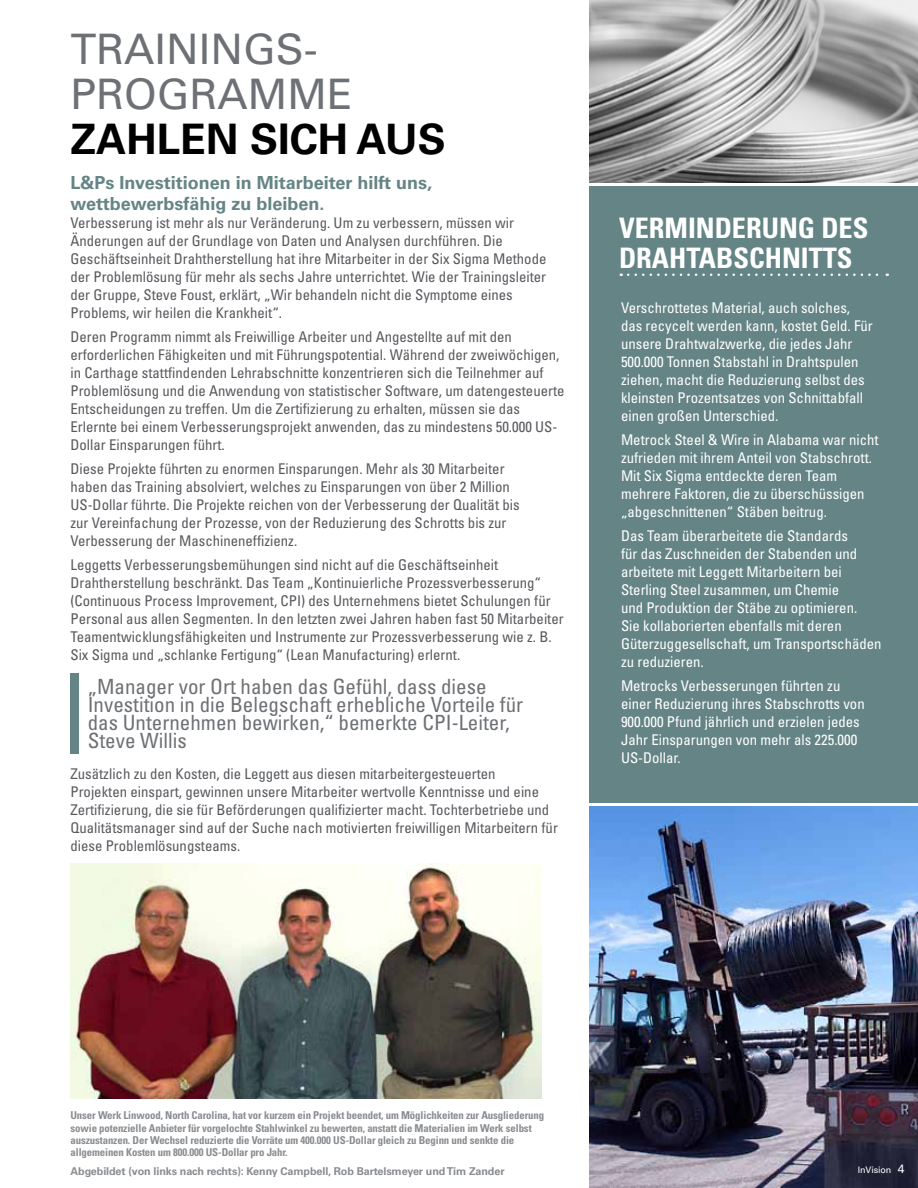
<style>
.page{position:relative;width:918px;height:1188px;background:#fff}
.page>*{position:absolute;margin:0;border:0;box-sizing:border-box;transform-origin:0 0}
.t1{font:42px "Univers";color:#6d7074}
.t2{font:700 42px "Univers";color:#000}
.t3{font:700 condensed 28.2px/30px "Univers";color:#fff}
.t4{font:condensed 21px/18px "Univers";color:#6d7074}
.t5{font:700 18px/21px "Univers";color:#658485}
.t6{font:condensed 14.85px/18px "Univers";color:#57595d}
.t7{font:condensed 14.85px/18px "Univers";color:#fff}
.t8{font:700 condensed 10.8px/12.3px "Univers";letter-spacing:-.01em;color:#898c90}
.t9{font:700 10.8px "Univers";letter-spacing:-.01em;color:#898c90}
.t10{font:9px "Univers";letter-spacing:-.01em;color:#fff}
.s1{font-size:12px}
</style>
<div class="page">
<div style="left:590px;top:186px;width:328px;height:616px;background:#658485"></div>
<img style="left:70px;top:863px;width:472px;height:235px">
<div style="left:70px;top:673px;width:9px;height:81px;background:#658485"></div>
<svg style="left:628px;top:274px;width:260px;height:2px"></svg>
<img style="left:590px;top:0;width:328px;height:183px">
<img style="left:590px;top:807px;width:328px;height:381px">
<h1 class="t1" style="left:70px;top:24px;width:52px">TRAININGS</h1>
<h1 class="t1" style="left:304px;top:24px;width:15px">-</h1>
<h1 class="t1" style="left:70px;top:69px;width:32px">PROGRAMME</h1>
<h1 class="t2" style="left:70px;top:114px;width:113px">zahlen</h1>
<h1 class="t2" style="left:250px;top:114px;width:197px">sich aus</h1>
<p class="t5" style="left:70px;top:172px;width:363px">L&amp;Ps Investitionen in Mitarbeiter hilft uns, wettbewerbsfähig zu bleiben.</p>
<p class="t6" style="left:70px;top:213px;width:477px">Verbesserung ist mehr als nur Veränderung. Um zu verbessern, müssen wir Änderungen auf der Grundlage von Daten und Analysen durchführen. Die Geschäftseinheit Drahtherstellung hat ihre Mitarbeiter in der Six Sigma Methode der Problemlösung für mehr als sechs Jahre unterrichtet. Wie der Trainingsleiter der Gruppe, Steve Foust, erklärt, „Wir behandeln nicht die Symptome eines Problems, wir heilen die Krankheit“.</p>
<p class="t6" style="left:70px;top:327px;width:496px">Deren Programm nimmt als Freiwillige Arbeiter und Angestellte auf mit den erforderlichen Fähigkeiten und mit Führungspotential. Während der zweiwöchigen, in Carthage stattfindenden Lehrabschnitte konzentrieren sich die Teilnehmer auf Problemlösung und die Anwendung von statistischer Software, um datengesteuerte Entscheidungen zu treffen. Um die Zertifizierung zu erhalten, müssen sie das Erlernte bei einem Verbesserungsprojekt anwenden, das zu mindestens 50.000 US-Dollar Einsparungen führt.</p>
<p class="t6" style="left:70px;top:459px;width:451px">Diese Projekte führten zu enormen Einsparungen. Mehr als 30 Mitarbeiter haben das Training absolviert, welches zu Einsparungen von über 2 Million US-Dollar führte. Die Projekte reichen von der Verbesserung der Qualität bis zur Vereinfachung der Prozesse, von der Reduzierung des Schrotts bis zur Verbesserung der Maschineneffizienz.</p>
<p class="t6" style="left:70px;top:555px;width:495px">Leggetts Verbesserungsbemühungen sind nicht auf die Geschäftseinheit Drahtherstellung beschränkt. Das Team „Kontinuierliche Prozessverbesserung“ (Continuous Process Improvement, CPI) des Unternehmens bietet Schulungen für Personal aus allen Segmenten. In den letzten zwei Jahren haben fast 50 Mitarbeiter Teamentwicklungsfähigkeiten und Instrumente zur Prozessverbesserung wie z. B.<br>Six Sigma und „schlanke Fertigung“ (Lean Manufacturing) erlernt.</p>
<h3 class="t4" style="left:88px;top:677px;width:437px">„Manager vor Ort haben das Gefühl, dass diese Investition in die Belegschaft erhebliche Vorteile für das Unternehmen bewirken,“ bemerkte CPI-Leiter, Steve Willis</h3>
<p class="t6" style="left:70px;top:764px;width:489px">Zusätzlich zu den Kosten, die Leggett aus diesen mitarbeitergesteuerten<br>Projekten einspart, gewinnen unsere Mitarbeiter wertvolle Kenntnisse und eine Zertifizierung, die sie für Beförderungen qualifizierter macht. Tochterbetriebe und Qualitätsmanager sind auf der Suche nach motivierten freiwilligen Mitarbeitern für diese Problemlösungsteams.</p>
<h2 class="t3" style="left:619px;top:213px;width:251px">Verminderung des<br>DRAHTAbschnitts</h2>
<p class="t7" style="left:621px;top:298px;width:253px">Verschrottetes Material, auch solches, das recycelt werden kann, kostet Geld. Für unsere Drahtwalzwerke, die jedes Jahr 500.000 Tonnen Stabstahl in Drahtspulen ziehen, macht die Reduzierung selbst des kleinsten Prozentsatzes von Schnittabfall einen großen Unterschied.</p>
<p class="t7" style="left:621px;top:430px;width:259px">Metrock Steel &amp; Wire in Alabama war nicht zufrieden mit ihrem Anteil von Stabschrott.<br>Mit Six Sigma entdeckte deren Team mehrere Faktoren, die zu überschüssigen „abgeschnittenen“ Stäben beitrug.</p>
<p class="t7" style="left:621px;top:526px;width:262px">Das Team überarbeitete die Standards<br>für das Zuschneiden der Stabenden und arbeitete mit Leggett Mitarbeitern bei Sterling Steel zusammen, um Chemie<br>und Produktion der Stäbe zu optimieren.<br>Sie kollaborierten ebenfalls mit deren Güterzuggesellschaft, um Transportschäden zu reduzieren.</p>
<p class="t7" style="left:621px;top:676px;width:245px">Metrocks Verbesserungen führten zu einer Reduzierung ihres Stabschrotts von 900.000 Pfund jährlich und erzielen jedes Jahr Einsparungen von mehr als 225.000<br>US‑Dollar.</p>
<p class="t8" style="left:70px;top:1109px;width:475px">Unser Werk Linwood, North Carolina, hat vor kurzem ein Projekt beendet, um Möglichkeiten zur Ausgliederung sowie potenzielle Anbieter für vorgelochte Stahlwinkel zu bewerten, anstatt die Materialien im Werk selbst auszustanzen. Der Wechsel reduzierte die Vorräte um 400.000 US-Dollar gleich zu Beginn und senkte die allgemeinen Kosten um 800.000 US-Dollar pro Jahr.</p>
<p class="t9" style="left:70px;top:1165px;width:436px">Abgebildet (von links nach rechts): Kenny Campbell, Rob Bartelsmeyer und Tim Zander</p>
<p class="t10" style="left:858px;top:1165px;width:48px">INVISION <span class="s1">4</span></p>
</div>
